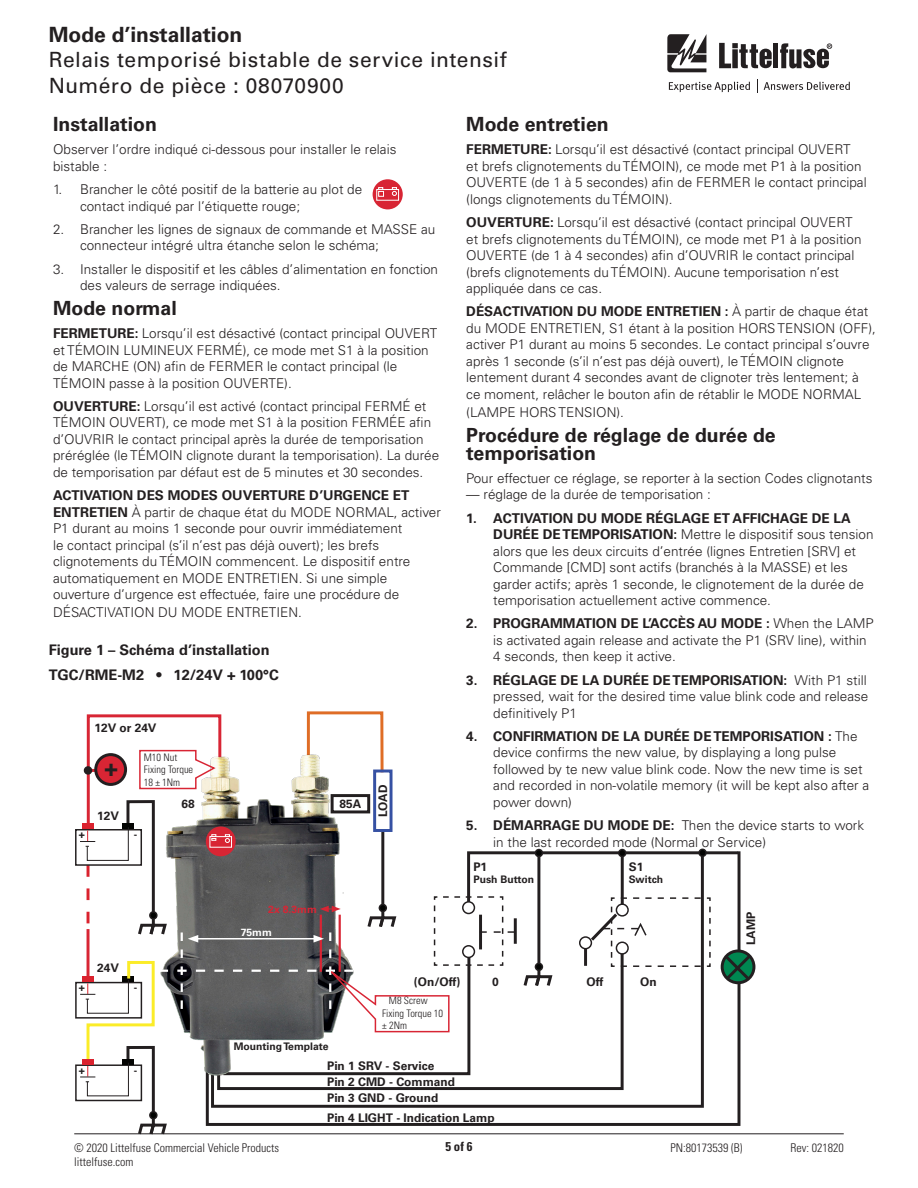
<style>
.page{position:relative;width:918px;height:1188px;background:#fff}
.page>*{position:absolute;margin:0;border:0;box-sizing:border-box;transform-origin:0 0}
.t1{font:700 22.95px "Univers LT Std";color:#231f20}
.t2{font:21px "Univers LT Std";letter-spacing:.025em;color:#231f20}
.t3{font:700 21px "Univers LT Std";color:#231f20}
.Green_Subheads{font:700 19.5px/18px "Univers LT Std";color:#231f20}
.Body_text{font:700 14.55px "Univers LT Std";color:#231f20}
.Green_Subheads-2{font:700 14.55px "Univers LT Std";color:#231f20}
.Body_text-2{font:300 13.5px/16.5px "Univers LT Std";color:#231f20}
.Green_Subheads-3{font:300 13.5px/16.5px "Univers LT Std";color:#231f20}
.t4{font:700 condensed 12.75px "Univers LT Std";color:#231f20}
.t5{font:300 condensed 12px "Univers LT Std";color:#231f20}
.t6{font:700 11.85px "Univers LT Std";color:#231f20}
.t7{font:300 condensed 10.35px/12.5px "Univers LT Std";color:#231f20}
.t8{font:700 10.35px "Univers LT Std";color:#231f20}
.t9{font:700 10.35px "Univers LT Std";color:#d82534}
.t10{font:700 10.35px "Univers LT Std";color:#fff}
.s1{font-weight:700}
</style>
<div class="page">
<hr style="left:74px;top:1134px;width:770px;height:1px;background:#231f20">
<svg style="left:667px;top:34px;width:39px;height:38px"></svg>
<div style="left:773px;top:43px;width:5px;height:25px;background:#231f20"></div>
<svg style="left:780px;top:43px;width:52px;height:26px"></svg>
<svg style="left:719px;top:43px;width:53px;height:25px"></svg>
<svg style="left:669px;top:82px;width:81px;height:10px"></svg>
<svg style="left:757px;top:80px;width:1px;height:13px"></svg>
<svg style="left:764px;top:82px;width:86px;height:8px"></svg>
<div style="left:75px;top:829px;width:67px;height:37px;border:1px solid #231f20"></div>
<div style="left:75px;top:982px;width:67px;height:37px;border:1px solid #231f20"></div>
<div style="left:75px;top:1064px;width:67px;height:37px;border:1px solid #231f20"></div>
<div style="left:721px;top:949px;width:34px;height:35px;border:3px solid #231f20;border-radius:50%"></div>
<svg style="left:80px;top:711px;width:674px;height:424px"></svg>
<svg style="left:373px;top:179px;width:30px;height:30px"></svg>
<div style="left:377px;top:189px;width:22px;height:11px;border:1px solid #fff"></div>
<svg style="left:378px;top:187px;width:6px;height:9px"></svg>
<svg style="left:392px;top:187px;width:5px;height:9px"></svg>
<p class="t3" style="left:49px;top:22px;width:195px">Mode d’installation</p>
<p class="t2" style="left:49px;top:48px;width:460px">Relais temporisé bistable de service intensif</p>
<p class="t2" style="left:49px;top:73px;width:297px">Numéro de pièce : 08070900</p>
<p class="Green_Subheads" style="left:53px;top:115px;width:106px">Installation</p>
<p class="Green_Subheads-3" style="left:53px;top:141px;width:345px">Observer l’ordre indiqué ci-dessous pour installer le relais bistable :</p>
<p class="Body_text-2" style="left:80px;top:181px;width:284px;text-indent:-27px">1. Brancher le côté positif de la batterie au plot de contact indiqué par l’étiquette rouge;</p>
<p class="Body_text-2" style="left:80px;top:221px;width:357px;text-indent:-27px">2. Brancher les lignes de signaux de commande et MASSE au connecteur intégré ultra étanche selon le schéma;</p>
<p class="Body_text-2" style="left:80px;top:261px;width:360px;text-indent:-27px">3. Installer le dispositif et les câbles d’alimentation en fonction des valeurs de serrage indiquées.</p>
<p class="Green_Subheads" style="left:53px;top:299px;width:125px">Mode normal</p>
<p class="Body_text-2" style="left:53px;top:325px;width:386px"><span class="s1">FERMETURE:</span> Lorsqu’il est désactivé (contact principal OUVERT et TÉMOIN LUMINEUX FERMÉ), ce mode met S1 à la position de MARCHE (ON) afin de FERMER le contact principal (le TÉMOIN passe à la position OUVERTE).</p>
<p class="Body_text-2" style="left:53px;top:398px;width:388px"><span class="s1">OUVERTURE:</span> Lorsqu’il est activé (contact principal FERMÉ et TÉMOIN OUVERT), ce mode met S1 à la position FERMÉE afin d’OUVRIR le contact principal après la durée de temporisation préréglée (le TÉMOIN clignote durant la temporisation). La durée de temporisation par défaut est de 5 minutes et 30 secondes.</p>
<p class="Body_text-2" style="left:53px;top:487px;width:389px"><span class="s1">ACTIVATION DES MODES OUVERTURE D’URGENCE ET ENTRETIEN</span> À partir de chaque état du MODE NORMAL, activer P1 durant au moins 1 seconde pour ouvrir immédiatement<br>le contact principal (s’il n’est pas déjà ouvert); les brefs clignotements du TÉMOIN commencent. Le dispositif entre automatiquement en MODE ENTRETIEN. Si une simple ouverture d’urgence est effectuée, faire une procédure de</p>
<p class="Body_text-2" style="left:53px;top:604px;width:250px">DÉSACTIVATION DU MODE ENTRETIEN.</p>
<p class="Body_text" style="left:49px;top:642px;width:223px">Figure 1 – Schéma d’installation</p>
<p class="Green_Subheads-2" style="left:49px;top:666px;width:232px">TGC/RME-M2 • 12/24V + 100°C</p>
<p class="t6" style="left:94px;top:721px;width:64px">12V or 24V</p>
<p class="t1" style="left:104px;top:754px;width:15px">+</p>
<p class="t7" style="left:144px;top:751px;width:51px">M10 Nut<br>Fixing Torque<br>18 ± 1Nm</p>
<p class="t6" style="left:97px;top:809px;width:23px">12V</p>
<p class="t8" style="left:79px;top:828px;width:8px">+</p>
<p class="t8" style="left:134px;top:828px;width:5px">-</p>
<p class="t6" style="left:181px;top:797px;width:15px">68</p>
<p class="t6" style="left:97px;top:961px;width:23px">24V</p>
<p class="t6" style="left:340px;top:797px;width:23px">85A</p>
<p class="t6" style="left:376px;top:817px;width:34px;rotate:-90deg">LOAD</p>
<p class="t9" style="left:268px;top:903px;width:50px">2x 8.3mm</p>
<p class="t10" style="left:241px;top:926px;width:33px">75mm</p>
<p class="Green_Subheads" style="left:466px;top:115px;width:144px">Mode entretien</p>
<p class="Body_text-2" style="left:466px;top:141px;width:402px"><span class="s1">FERMETURE:</span> Lorsqu’il est désactivé (contact principal OUVERT<br>et brefs clignotements du TÉMOIN), ce mode met P1 à la position OUVERTE (de 1 à 5 secondes) afin de FERMER le contact principal (longs clignotements du TÉMOIN).</p>
<p class="Body_text-2" style="left:466px;top:214px;width:397px"><span class="s1">OUVERTURE:</span> Lorsqu’il est désactivé (contact principal OUVERT et brefs clignotements du TÉMOIN), ce mode met P1 à la position OUVERTE (de 1 à 4 secondes) afin d’OUVRIR le contact principal (brefs clignotements du TÉMOIN). Aucune temporisation n’est appliquée dans ce cas.</p>
<p class="Body_text-2" style="left:466px;top:303px;width:411px"><span class="s1">DÉSACTIVATION DU MODE ENTRETIEN :</span> À partir de chaque état du MODE ENTRETIEN, S1 étant à la position HORS TENSION (OFF), activer P1 durant au moins 5 secondes. Le contact principal s’ouvre après 1 seconde (s’il n’est pas déjà ouvert), le TÉMOIN clignote lentement durant 4 secondes avant de clignoter très lentement; à ce moment, relâcher le bouton afin de rétablir le MODE NORMAL</p>
<p class="Body_text-2" style="left:466px;top:404px;width:159px">(LAMPE HORS TENSION).</p>
<p class="Green_Subheads" style="left:466px;top:426px;width:311px">Procédure de réglage de durée de temporisation</p>
<p class="Body_text-2" style="left:466px;top:470px;width:408px">Pour effectuer ce réglage, se reporter à la section Codes clignotants</p>
<p class="Body_text-2" style="left:466px;top:486px;width:246px">— réglage de la durée de temporisation :</p>
<p class="Body_text-2" style="left:493px;top:510px;width:382px;text-indent:-27px"><span class="s1">1. ACTIVATION DU MODE RÉGLAGE ET AFFICHAGE DE LA DURÉE DE TEMPORISATION:</span> Mettre le dispositif sous tension alors que les deux circuits d’entrée (lignes Entretien [SRV] et Commande [CMD] sont actifs (branchés à la MASSE) et les garder actifs; après 1 seconde, le clignotement de la durée de temporisation actuellement active commence.</p>
<p class="Body_text-2" style="left:493px;top:615px;width:382px;text-indent:-27px"><span class="s1">2. PROGRAMMATION DE L’ACCÈS AU MODE :</span> When the LAMP is activated again release and activate the P1 (SRV line), within<br>4 seconds, then keep it active.</p>
<p class="Body_text-2" style="left:493px;top:672px;width:377px;text-indent:-27px"><span class="s1">3. RÉGLAGE DE LA DURÉE DE TEMPORISATION:</span> With P1 still pressed, wait for the desired time value blink code and release definitively P1</p>
<p class="Body_text-2" style="left:493px;top:728px;width:377px;text-indent:-27px"><span class="s1">4. CONFIRMATION DE LA DURÉE DE TEMPORISATION :</span> The device confirms the new value, by displaying a long pulse followed by te new value blink code. Now the new time is set and recorded in non-volatile memory (it will be kept also after a power down)</p>
<p class="Body_text-2" style="left:493px;top:817px;width:372px;text-indent:-27px"><span class="s1">5. DÉMARRAGE DU MODE DE:</span> Then the device starts to work in the last recorded mode (Normal or Service)</p>
<p class="t6" style="left:473px;top:860px;width:15px">P1</p>
<p class="t8" style="left:473px;top:873px;width:62px">Push Button</p>
<p class="t6" style="left:629px;top:860px;width:16px">S1</p>
<p class="t8" style="left:629px;top:873px;width:36px">Switch</p>
<p class="t6" style="left:744px;top:945px;width:35px;rotate:-90deg">LAMP</p>
<p class="t8" style="left:79px;top:981px;width:8px">+</p>
<p class="t8" style="left:134px;top:981px;width:5px">-</p>
<p class="t8" style="left:79px;top:1064px;width:8px">+</p>
<p class="t8" style="left:134px;top:1064px;width:5px">-</p>
<p class="t6" style="left:414px;top:975px;width:48px">(On/Off)</p>
<p class="t6" style="left:492px;top:975px;width:8px">0</p>
<p class="t6" style="left:587px;top:975px;width:18px">Off</p>
<p class="t6" style="left:640px;top:975px;width:18px">On</p>
<p class="t8" style="left:234px;top:1040px;width:96px">Mounting Template</p>
<p class="t7" style="left:382px;top:994px;width:62px;text-indent:7px">M8 Screw<br>Fixing Torque 10 ± 2Nm</p>
<p class="t6" style="left:327px;top:1059px;width:109px">Pin 1 SRV - Service</p>
<p class="t6" style="left:327px;top:1075px;width:129px">Pin 2 CMD - Command</p>
<p class="t6" style="left:327px;top:1091px;width:113px">Pin 3 GND - Ground</p>
<p class="t6" style="left:327px;top:1111px;width:169px">Pin 4 LIGHT - Indication Lamp</p>
<p class="t4" style="left:445px;top:1139px;width:29px">5 of 6</p>
<p class="t5" style="left:74px;top:1141px;width:207px">© 2020 Littelfuse Commercial Vehicle Products</p>
<p class="t5" style="left:671px;top:1141px;width:73px">PN:80173539 (B)</p>
<p class="t5" style="left:790px;top:1141px;width:55px">Rev: 021820</p>
<p class="t5" style="left:74px;top:1154px;width:61px">littelfuse.com</p>
</div>
